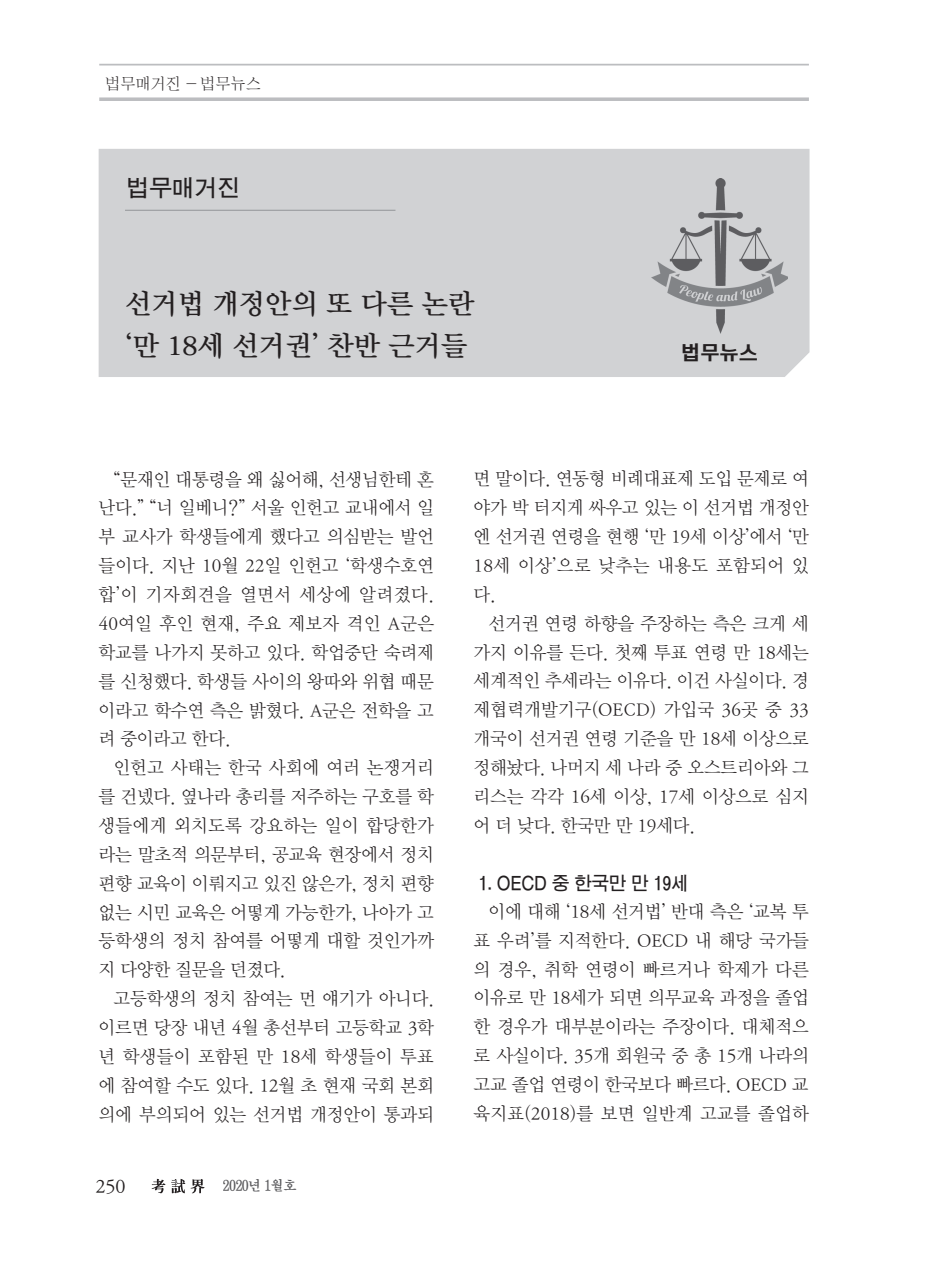
<style>
.page{position:relative;width:933px;height:1275px;background:#fff}
.page>*{position:absolute;margin:0;border:0;box-sizing:border-box;transform-origin:0 0}
.t1{font:28px/42px "DX Nmu Std 40";color:#231f20}
.t2{font:22.75px "D Xgo Std 40";color:#231f20}
.t3{font:19.25px "DX Frty Std B";color:#231f20}
.t4{font:19.25px "DX Nmu Std 30";color:#231f20}
.t5{font:18.38px/28.9px "DX Nmu Std 20";letter-spacing:-.01em;color:#231f20;text-align:justify}
.t6{font:18.38px "D Xgo Std 40";letter-spacing:-.01em;color:#231f20;scale:.95 1}
.t7{font:15.75px "DX Shnm Std";letter-spacing:-.01em;color:#231f20}
.t8{font:14px "D Xmu Std 40";letter-spacing:-.05em;color:#5a5a5d;scale:.95 1}
</style>
<div class="page">
<svg style="left:99px;top:97px;width:710px;height:4px;background:#c4c4c7"></svg>
<hr style="left:99px;top:64px;width:710px;height:2px;background:#bcbdc0">
<svg style="left:152px;top:1179px;width:13px;height:14px"></svg>
<svg style="left:171px;top:1179px;width:14px;height:14px"></svg>
<svg style="left:191px;top:1179px;width:14px;height:14px"></svg>
<div style="left:99px;top:149px;width:710px;height:228px;background:#d1d2d4"></div>
<hr style="left:125px;top:210px;width:270px;height:1px;background:#939598">
<img style="left:651px;top:178px;width:136px;height:155px">
<p class="t7" style="left:105px;top:76px;width:157px">법무매거진 - 법무뉴스</p>
<p class="t2" style="left:126px;top:177px;width:115px">법무매거진</p>
<h1 class="t1" style="left:125px;top:283px;width:351px">선거법 개정안의 또 다른 논란 ‘만 18세 선거권’ 찬반 근거들</h1>
<p class="t3" style="left:681px;top:343px;width:78px">법무뉴스</p>
<p class="t5" style="left:99px;top:465px;width:337px;text-indent:15px">“문재인 대통령을 왜 싫어해, 선생님한테 혼 난다.” “너 일베니?” 서울 인헌고 교내에서 일 부 교사가 학생들에게 했다고 의심받는 발언 들이다. 지난 10월 22일 인헌고 ‘학생수호연 합’이 기자회견을 열면서 세상에 알려졌다.<br>40여일 후인 현재, 주요 제보자 격인 A군은 학교를 나가지 못하고 있다. 학업중단 숙려제 를 신청했다. 학생들 사이의 왕따와 위협 때문 이라고 학수연 측은 밝혔다. A군은 전학을 고 려 중이라고 한다.</p>
<p class="t5" style="left:99px;top:754px;width:337px;text-indent:15px">인헌고 사태는 한국 사회에 여러 논쟁거리 를 건넸다. 옆나라 총리를 저주하는 구호를 학 생들에게 외치도록 강요하는 일이 합당한가 라는 말초적 의문부터, 공교육 현장에서 정치 편향 교육이 이뤄지고 있진 않은가, 정치 편향 없는 시민 교육은 어떻게 가능한가, 나아가 고 등학생의 정치 참여를 어떻게 대할 것인가까 지 다양한 질문을 던졌다.</p>
<p class="t5" style="left:99px;top:985px;width:337px;text-indent:15px">고등학생의 정치 참여는 먼 얘기가 아니다. 이르면 당장 내년 4월 총선부터 고등학교 3학 년 학생들이 포함된 만 18세 학생들이 투표 에 참여할 수도 있다. 12월 초 현재 국회 본회 의에 부의되어 있는 선거법 개정안이 통과되</p>
<p class="t4" style="left:95px;top:1177px;width:31px">250</p>
<p class="t8" style="left:222px;top:1179px;width:80px">2020년 1월호</p>
<p class="t5" style="left:473px;top:465px;width:337px">면 말이다. 연동형 비례대표제 도입 문제로 여 야가 박 터지게 싸우고 있는 이 선거법 개정안 엔 선거권 연령을 현행 ‘만 19세 이상’에서 ‘만 18세 이상’으로 낮추는 내용도 포함되어 있 다.</p>
<p class="t5" style="left:473px;top:609px;width:337px;text-indent:15px">선거권 연령 하향을 주장하는 측은 크게 세 가지 이유를 든다. 첫째 투표 연령 만 18세는 세계적인 추세라는 이유다. 이건 사실이다. 경 제협력개발기구(OECD) 가입국 36곳 중 33 개국이 선거권 연령 기준을 만 18세 이상으로 정해놨다. 나머지 세 나라 중 오스트리아와 그 리스는 각각 16세 이상, 17세 이상으로 심지 어 더 낮다. 한국만 만 19세다.</p>
<p class="t6" style="left:478px;top:874px;width:222px">1. OECD 중 한국만 만 19세</p>
<p class="t5" style="left:473px;top:897px;width:337px;text-indent:15px">이에 대해 ‘18세 선거법’ 반대 측은 ‘교복 투 표 우려’를 지적한다. OECD 내 해당 국가들 의 경우, 취학 연령이 빠르거나 학제가 다른 이유로 만 18세가 되면 의무교육 과정을 졸업 한 경우가 대부분이라는 주장이다. 대체적으 로 사실이다. 35개 회원국 중 총 15개 나라의 고교 졸업 연령이 한국보다 빠르다. OECD 교 육지표(2018)를 보면 일반계 고교를 졸업하</p>
</div>
